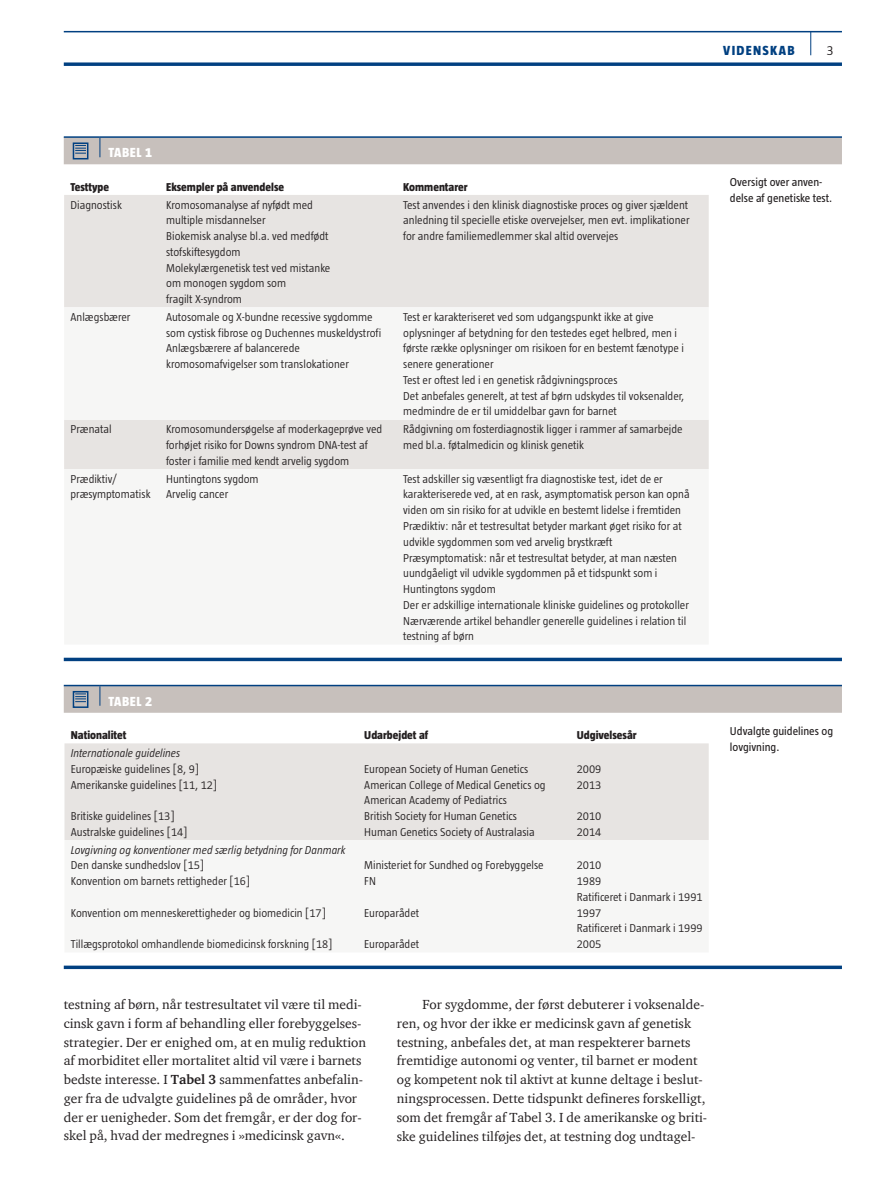
<style>
.page{position:relative;width:893px;height:1191px;background:#fff}
.page>*{position:absolute;margin:0;border:0;box-sizing:border-box;transform-origin:0 0}
.t1{font:13.5px/18.8px "ITC Charter Com";color:#231f20}
.t2{font:800 13.5px "Taz";letter-spacing:.04em;color:#fff}
.t3{font:800 13.5px "Taz";letter-spacing:.095em;color:#014081}
.t4{font:300 13.5px "Taz";color:#231f20}
.t5{font:300 11.7px/15.8px "Taz";color:#231f20}
.t6{font:800 11.7px "Taz";color:#231f20}
.t7{font:italic 300 11.7px "Taz";color:#231f20}
.t8{font:11.7px/15.8px "Taz";color:#231f20}
.s1{font-weight:700}
</style>
<div class="page">
<hr style="left:64px;top:31px;width:778px;height:1px;background:#014081">
<svg style="left:64px;top:62px;width:778px;height:4px;background:#235991"></svg>
<svg style="left:810px;top:32px;width:1px;height:23px"></svg>
<div style="left:64px;top:743px;width:645px;height:97px;background:#e7e4e2"></div>
<svg style="left:64px;top:965px;width:778px;height:4px;background:#285d94"></svg>
<svg style="left:64px;top:685px;width:778px;height:28px;background:#bcb9b9"></svg>
<hr style="left:64px;top:136px;width:36px;height:2px;background:#014081">
<hr style="left:100px;top:136px;width:742px;height:2px;background:#014081">
<div style="left:64px;top:195px;width:645px;height:112px;background:#e7e4e2"></div>
<div style="left:64px;top:420px;width:645px;height:49px;background:#e7e4e2"></div>
<svg style="left:64px;top:657px;width:778px;height:4px;background:#2e6297"></svg>
<div style="left:64px;top:137px;width:778px;height:27px;background:#c7c0bc"></div>
<p class="t3" style="left:723px;top:43px;width:73px">VIDENSKAB</p>
<p class="t4" style="left:827px;top:43px;width:8px">3</p>
<p class="t2" style="left:108px;top:145px;width:45px">TABEL 1</p>
<p class="t6" style="left:71px;top:180px;width:40px">Testtype</p>
<p class="t6" style="left:166px;top:180px;width:119px">Eksempler på anvendelse</p>
<p class="t6" style="left:403px;top:180px;width:66px">Kommentarer</p>
<p class="t5" style="left:71px;top:197px;width:53px">Diagnostisk</p>
<p class="t5" style="left:166px;top:197px;width:166px">Kromosomanalyse af nyfødt med multiple misdannelser<br>Biokemisk analyse bl.a. ved medfødt stofskiftesygdom<br>Molekylærgenetisk test ved mistanke om monogen sygdom som<br>fragilt X-syndrom</p>
<p class="t5" style="left:403px;top:196px;width:288px;text-align:justify">Test anvendes i den klinisk diagnostiske proces og giver sjældent anledning til specielle etiske overvejelser, men evt. implikationer for andre familiemedlemmer skal altid overvejes</p>
<p class="t5" style="left:71px;top:309px;width:61px">Anlægsbærer</p>
<p class="t5" style="left:166px;top:309px;width:217px">Autosomale og X-bundne recessive sygdomme som cystisk fibrose og Duchennes muskeldystrofi Anlægsbærere af balancerede kromosomafvigelser som translokationer</p>
<p class="t5" style="left:403px;top:309px;width:283px">Test er karakteriseret ved som udgangspunkt ikke at give oplysninger af betydning for den testedes eget helbred, men i første række oplysninger om risikoen for en bestemt fænotype i senere generationer<br>Test er oftest led i en genetisk rådgivningsproces<br>Det anbefales generelt, at test af børn udskydes til voksenalder, medmindre de er til umiddelbar gavn for barnet</p>
<p class="t5" style="left:71px;top:421px;width:43px">Prænatal</p>
<p class="t5" style="left:166px;top:421px;width:218px">Kromosomundersøgelse af moderkageprøve ved forhøjet risiko for Downs syndrom DNA-test af foster i familie med kendt arvelig sygdom</p>
<p class="t5" style="left:403px;top:421px;width:281px">Rådgivning om fosterdiagnostik ligger i rammer af samarbejde med bl.a. føtalmedicin og klinisk genetik</p>
<p class="t5" style="left:71px;top:471px;width:82px">Prædiktiv/ præsymptomatisk</p>
<p class="t5" style="left:166px;top:471px;width:94px">Huntingtons sygdom<br>Arvelig cancer</p>
<p class="t5" style="left:403px;top:471px;width:288px">Test adskiller sig væsentligt fra diagnostiske test, idet de er karakteriserede ved, at en rask, asymptomatisk person kan opnå viden om sin risiko for at udvikle en bestemt lidelse i fremtiden Prædiktiv: når et testresultat betyder markant øget risiko for at udvikle sygdommen som ved arvelig brystkræft Præsymptomatisk: når et testresultat betyder, at man næsten uundgåeligt vil udvikle sygdommen på et tidspunkt som i Huntingtons sygdom<br>Der er adskillige internationale kliniske guidelines og protokoller Nærværende artikel behandler generelle guidelines i relation til testning af børn</p>
<p class="t2" style="left:108px;top:693px;width:45px">TABEL 2</p>
<p class="t6" style="left:71px;top:728px;width:57px">Nationalitet</p>
<p class="t6" style="left:364px;top:728px;width:65px">Udarbejdet af</p>
<p class="t6" style="left:577px;top:728px;width:61px">Udgivelsesår</p>
<p class="t7" style="left:71px;top:746px;width:111px">Internationale guidelines</p>
<p class="t5" style="left:71px;top:761px;width:148px">Europæiske guidelines [8, 9]<br>Amerikanske guidelines [11, 12]</p>
<p class="t5" style="left:71px;top:808px;width:118px">Britiske guidelines [13]<br>Australske guidelines [14]</p>
<p class="t5" style="left:364px;top:761px;width:183px">European Society of Human Genetics American College of Medical Genetics og American Academy of Pediatrics<br>British Society for Human Genetics Human Genetics Society of Australasia</p>
<p class="t5" style="left:577px;top:760px;width:26px">2009<br>2013</p>
<p class="t5" style="left:577px;top:808px;width:26px">2010<br>2014</p>
<p class="t7" style="left:71px;top:843px;width:276px">Lovgivning og konventioner med særlig betydning for Danmark</p>
<p class="t5" style="left:71px;top:857px;width:181px">Den danske sundhedslov [15]<br>Konvention om barnets rettigheder [16]</p>
<p class="t5" style="left:71px;top:904px;width:257px">Konvention om menneskerettigheder og biomedicin [17]</p>
<p class="t5" style="left:71px;top:936px;width:263px">Tillægsprotokol omhandlende biomedicinsk forskning [18]</p>
<p class="t5" style="left:364px;top:857px;width:181px">Ministeriet for Sundhed og Forebyggelse<br>FN</p>
<p class="t5" style="left:364px;top:904px;width:56px">Europarådet</p>
<p class="t5" style="left:364px;top:936px;width:56px">Europarådet</p>
<p class="t5" style="left:577px;top:857px;width:127px">2010<br>1989<br>Ratificeret i Danmark i 1991<br>1997<br>Ratificeret i Danmark i 1999<br>2005</p>
<p class="t1" style="left:64px;top:995px;width:304px">testning af børn, når testresultatet vil være til medi&shy;cinsk gavn i form af behandling eller forebyggelses&shy;strategier. Der er enighed om, at en mulig reduktion af morbiditet eller mortalitet altid vil være i barnets bedste interesse. I <span class="s1">Tabel 3</span> sammenfattes anbefalin&shy;ger fra de udvalgte guidelines på de områder, hvor der er uenigheder. Som det fremgår, er der dog for&shy;skel på, hvad der medregnes i »medicinsk gavn«.</p>
<p class="t1" style="left:397px;top:995px;width:312px;text-indent:26px">For sygdomme, der først debuterer i voksenalde&shy;ren, og hvor der ikke er medicinsk gavn af genetisk testning, anbefales det, at man respekterer barnets fremtidige autonomi og venter, til barnet er modent og kompetent nok til aktivt at kunne deltage i beslut&shy;ningsprocessen. Dette tidspunkt defineres forskelligt, som det fremgår af Tabel 3. I de amerikanske og briti&shy;ske guidelines tilføjes det, at testning dog undtagel-</p>
<p class="t8" style="left:730px;top:174px;width:104px">Oversigt over anven&shy;delse af genetiske test.</p>
<p class="t8" style="left:730px;top:723px;width:105px">Udvalgte guidelines og lovgivning.</p>
</div>
